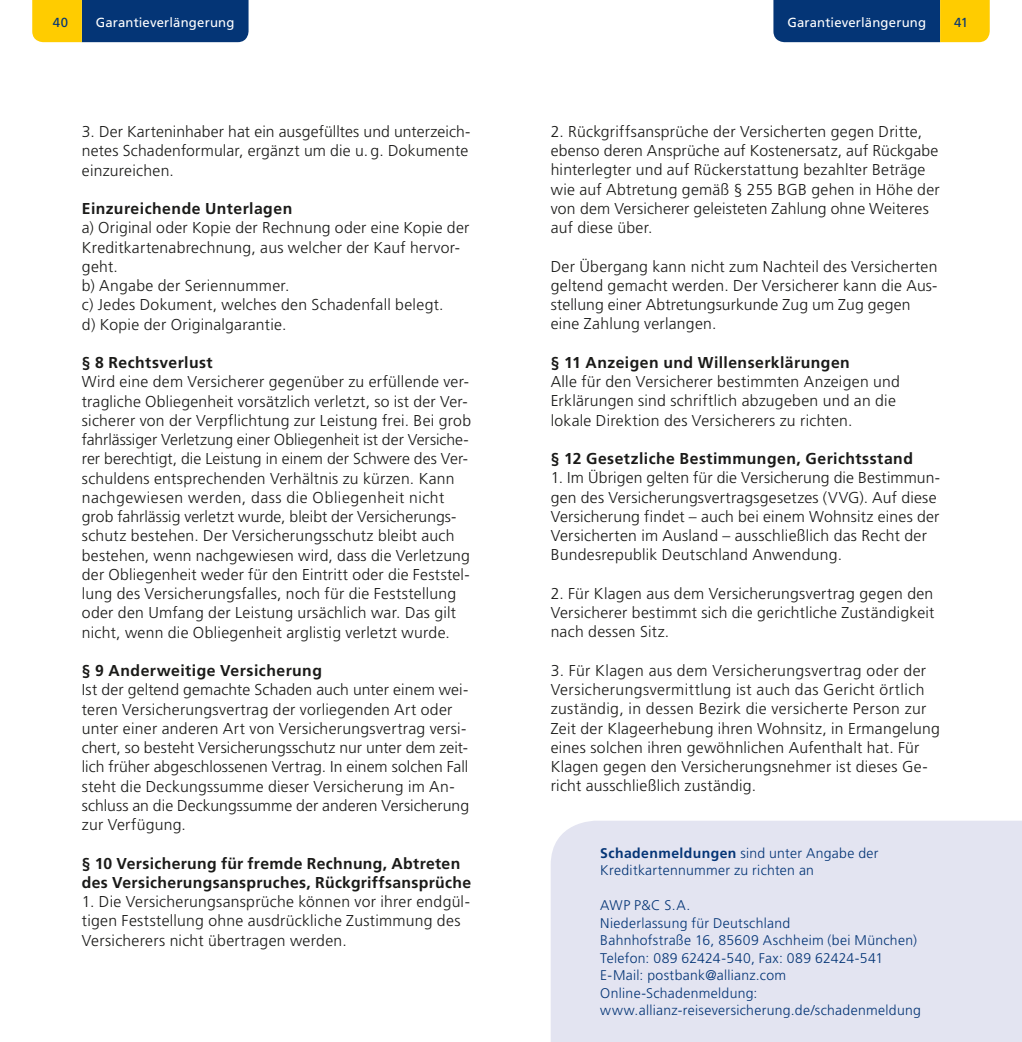
<style>
.page{position:relative;width:1022px;height:1042px;background:#fff}
.page>*{position:absolute;margin:0;border:0;box-sizing:border-box;transform-origin:0 0}
.t1{font:300 15.75px/19.2px "Frutiger LT Std";letter-spacing:.015em;color:#1a1a18}
.t2{font:700 15.75px/19.2px "Frutiger LT Std";letter-spacing:.025em;color:#1a1a18}
.t3{font:300 14px/17.5px "Frutiger LT Std";letter-spacing:.02em;color:#043576}
.t4{font:13.12px "Frutiger LT Std";letter-spacing:.015em;color:#fff}
.t5{font:13.12px "Frutiger LT Std";color:#043576}
.s1{font-weight:700}
</style>
<div class="page">
<svg style="left:32px;top:0;width:217px;height:42px;background:#3e585c"></svg>
<svg style="left:773px;top:0;width:217px;height:42px;background:#3e585c"></svg>
<div style="left:551px;top:821px;width:471px;height:221px;background:#e3e4f1"></div>
<p class="t5" style="left:53px;top:15px;width:17px">40</p>
<p class="t4" style="left:96px;top:15px;width:140px">Garantieverlängerung</p>
<p class="t4" style="left:787px;top:15px;width:140px">Garantieverlängerung</p>
<p class="t5" style="left:954px;top:15px;width:16px">41</p>
<p class="t1" style="left:82px;top:122px;width:389px;text-align:justify">3. Der Karteninhaber hat ein ausgefülltes und unterzeich&shy;netes Schadenformular, ergänzt um die u. g. Dokumente einzureichen.</p>
<p class="t2" style="left:82px;top:199px;width:212px">Einzureichende Unterlagen</p>
<p class="t1" style="left:82px;top:218px;width:389px">a) Original oder Kopie der Rechnung oder eine Kopie der Kreditkartenabrechnung, aus welcher der Kauf hervor&shy;geht.<br>b) Angabe der Seriennummer.<br>c) Jedes Dokument, welches den Schadenfall belegt.<br>d) Kopie der Originalgarantie.</p>
<p class="t2" style="left:82px;top:353px;width:132px">§ 8 Rechtsverlust</p>
<p class="t1" style="left:82px;top:372px;width:391px">Wird eine dem Versicherer gegenüber zu erfüllende ver&shy;tragliche Obliegenheit vorsätzlich verletzt, so ist der Ver&shy;sicherer von der Verpflichtung zur Leistung frei. Bei grob fahrlässiger Verletzung einer Obliegenheit ist der Versiche&shy;rer berechtigt, die Leistung in einem der Schwere des Ver&shy;schuldens entsprechenden Verhältnis zu kürzen. Kann nachgewiesen werden, dass die Obliegenheit nicht grob fahrlässig verletzt wurde, bleibt der Versicherungs&shy;schutz bestehen. Der Versicherungsschutz bleibt auch bestehen, wenn nachgewiesen wird, dass die Verletzung der Obliegenheit weder für den Eintritt oder die Feststel&shy;lung des Versicherungsfalles, noch für die Feststellung oder den Umfang der Leistung ursächlich war. Das gilt nicht, wenn die Obliegenheit arglistig verletzt wurde.</p>
<p class="t2" style="left:82px;top:661px;width:242px">§ 9 Anderweitige Versicherung</p>
<p class="t1" style="left:82px;top:680px;width:389px">Ist der geltend gemachte Schaden auch unter einem wei&shy;teren Versicherungsvertrag der vorliegenden Art oder unter einer anderen Art von Versicherungsvertrag versi&shy;chert, so besteht Versicherungsschutz nur unter dem zeit&shy;lich früher abgeschlossenen Vertrag. In einem solchen Fall steht die Deckungssumme dieser Versicherung im An&shy;schluss an die Deckungssumme der anderen Versicherung zur Verfügung.</p>
<p class="t2" style="left:82px;top:853px;width:391px">§ 10 Versicherung für fremde Rechnung, Abtreten des Versicherungsanspruches, Rückgriffsansprüche</p>
<p class="t1" style="left:82px;top:892px;width:390px">1. Die Versicherungsansprüche können vor ihrer endgül&shy;tigen Feststellung ohne ausdrückliche Zustimmung des<br>Versicherers nicht übertragen werden.</p>
<p class="t1" style="left:551px;top:122px;width:391px">2. Rückgriffsansprüche der Versicherten gegen Dritte, ebenso deren Ansprüche auf Kostenersatz, auf Rückgabe hinterlegter und auf Rückerstattung bezahlter Beträge wie auf Abtretung gemäß § 255 BGB gehen in Höhe der von dem Versicherer geleisteten Zahlung ohne Weiteres auf diese über.</p>
<p class="t1" style="left:551px;top:257px;width:388px">Der Übergang kann nicht zum Nachteil des Versicherten geltend gemacht werden. Der Versicherer kann die Aus&shy;stellung einer Abtretungsurkunde Zug um Zug gegen eine Zahlung verlangen.</p>
<p class="t2" style="left:551px;top:353px;width:301px">§ 11 Anzeigen und Willenserklärungen</p>
<p class="t1" style="left:551px;top:372px;width:351px">Alle für den Versicherer bestimmten Anzeigen und<br>Erklärungen sind schriftlich abzugeben und an die lokale Direktion des Versicherers zu richten.</p>
<p class="t2" style="left:551px;top:449px;width:364px">§ 12 Gesetzliche Bestimmungen, Gerichtsstand</p>
<p class="t1" style="left:551px;top:468px;width:391px">1. Im Übrigen gelten für die Versicherung die Bestimmun&shy;gen des Versicherungsvertragsgesetzes (VVG). Auf diese Versicherung findet – auch bei einem Wohnsitz eines der Versicherten im Ausland – ausschließlich das Recht der Bundesrepublik Deutschland Anwendung.</p>
<p class="t1" style="left:551px;top:584px;width:385px;text-align:justify">2. Für Klagen aus dem Versicherungsvertrag gegen den Versicherer bestimmt sich die gerichtliche Zuständigkeit nach dessen Sitz.</p>
<p class="t1" style="left:551px;top:661px;width:391px">3. Für Klagen aus dem Versicherungsvertrag oder der Versicherungsvermittlung ist auch das Gericht örtlich zuständig, in dessen Bezirk die versicherte Person zur Zeit der Klageerhebung ihren Wohnsitz, in Ermangelung eines solchen ihren gewöhnlichen Aufenthalt hat. Für Klagen gegen den Versicherungsnehmer ist dieses Ge&shy;richt ausschließlich zuständig.</p>
<p class="t3" style="left:600px;top:844px;width:280px"><span class="s1">Schadenmeldungen</span> sind unter Angabe der<br>Kreditkartennummer zu richten an</p>
<p class="t3" style="left:600px;top:897px;width:322px">AWP P&amp;C S.A.<br>Niederlassung für Deutschland<br>Bahnhofstraße 16, 85609 Aschheim (bei München)<br>Telefon: 089 62424-540, Fax: 089 62424-541<br>E-Mail: postbank@allianz.com Online-Schadenmeldung: www.allianz-reiseversicherung.de/schadenmeldung</p>
</div>
